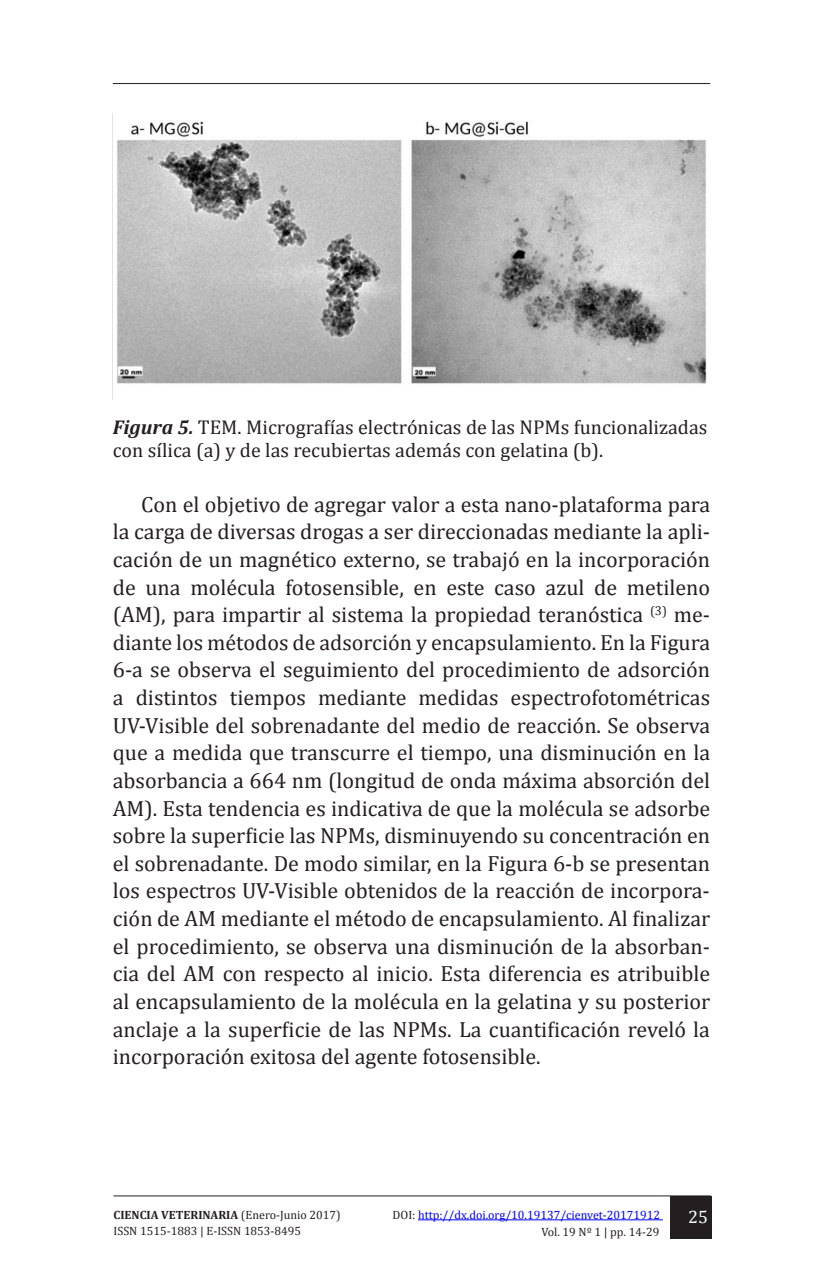
<style>
.page{position:relative;width:823px;height:1276px;background:#fff}
.page>*{position:absolute;margin:0;border:0;box-sizing:border-box;transform-origin:0 0}
.t1{font:22px/27.6px "Cambria";color:#231f20;text-align:justify}
.t2{font:20px/23px "Cambria";color:#231f20}
.t3{font:18px "Cambria";color:#fff}
.t4{font:12px "Cambria";color:#00f}
.t5{font:12px "Cambria";color:#231f20}
.t6{font:700 12px "Cambria";color:#231f20}
.s1{font-weight:700;font-style:italic}
.s2{font-weight:400}
.s3{color:#231f20}
</style>
<div class="page">
<div style="left:669px;top:1196px;width:41px;height:42px;background:#231f20"></div>
<hr style="left:113px;top:1195px;width:597px;height:1px;background:#231f20">
<hr style="left:418px;top:1219px;width:244px;height:1px;background:#00f">
<hr style="left:113px;top:83px;width:596px;height:1px;background:#231f20">
<img style="left:116px;top:121px;width:591px;height:263px">
<p class="t2" style="left:113px;top:415px;width:595px"><span class="s1">Figura 5.</span> TEM. Micrografías electrónicas de las NPMs funcionalizadas con sílica (a) y de las recubiertas además con gelatina (b).</p>
<p class="t1" style="left:113px;top:490px;width:598px;text-indent:28px">Con el objetivo de agregar valor a esta nano-plataforma para la carga de diversas drogas a ser direccionadas mediante la apli&shy;cación de un magnético externo, se trabajó en la incorporación de una molécula fotosensible, en este caso azul de metileno (AM), para impartir al sistema la propiedad teranóstica <sup>(3)</sup> me&shy;diante los métodos de adsorción y encapsulamiento. En la Figura 6-a se observa el seguimiento del procedimiento de adsorción a distintos tiempos mediante medidas espectrofotométricas UV-Visible del sobrenadante del medio de reacción. Se observa que a medida que transcurre el tiempo, una disminución en la absorbancia a 664 nm (longitud de onda máxima absorción del AM). Esta tendencia es indicativa de que la molécula se adsorbe sobre la superficie las NPMs, disminuyendo su concentración en el sobrenadante. De modo similar, en la Figura 6-b se presentan los espectros UV-Visible obtenidos de la reacción de incorpora&shy;ción de AM mediante el método de encapsulamiento. Al finalizar el procedimiento, se observa una disminución de la absorban&shy;cia del AM con respecto al inicio. Esta diferencia es atribuible al encapsulamiento de la molécula en la gelatina y su posterior anclaje a la superficie de las NPMs. La cuantificación reveló la incorporación exitosa del agente fotosensible.</p>
<p class="t6" style="left:113px;top:1206px;width:229px">CIENCIA VETERINARIA <span class="s2">(Enero-Junio 2017)</span></p>
<p class="t4" style="left:392px;top:1208px;width:269px"><span class="s3">DOI:</span> http://dx.doi.org/10.19137/cienvet-20171912</p>
<p class="t3" style="left:687px;top:1206px;width:21px">25</p>
<p class="t5" style="left:113px;top:1224px;width:189px">ISSN 1515-1883 | E-ISSN 1853-8495</p>
<p class="t5" style="left:541px;top:1224px;width:119px">Vol. 19 Nº 1 | pp. 14-29</p>
</div>
